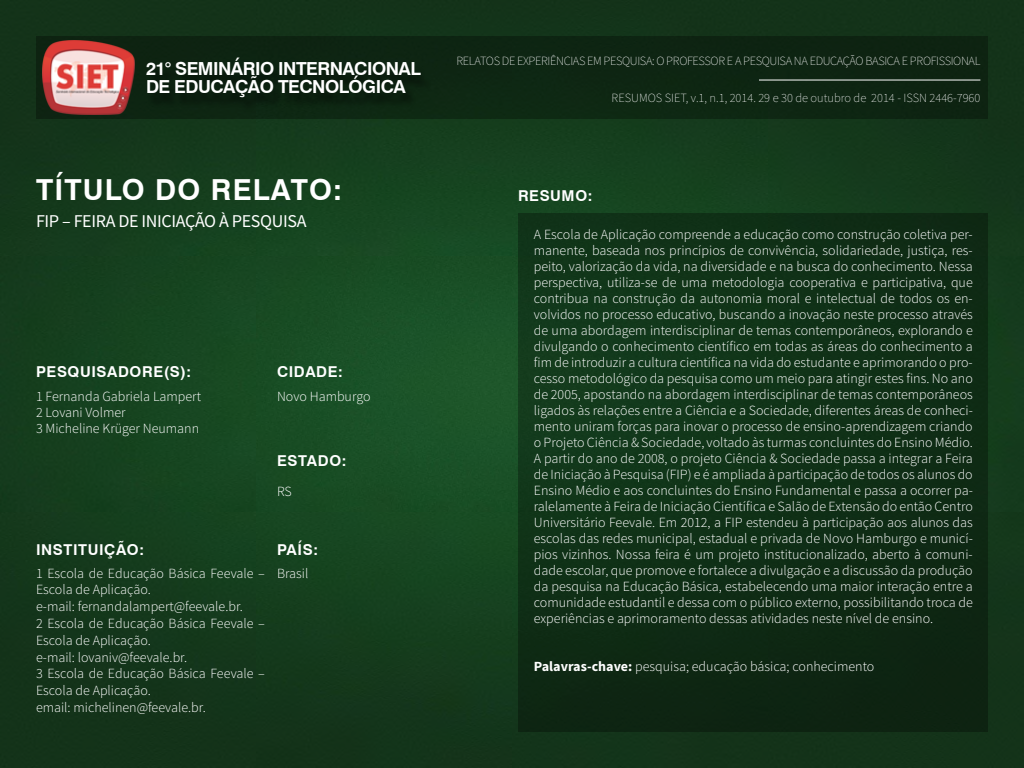
<style>
.page{position:relative;width:1024px;height:768px;background:#fff}
.page>*{position:absolute;margin:0;border:0;box-sizing:border-box;transform-origin:0 0}
.t1{font:700 29px "Swiss 721 BT";letter-spacing:.04em;color:#fff}
.t2{font:700 18px/18px "Swiss 721 BT";letter-spacing:-.03em;color:#fff}
.t3{font:18px "Source Sans Pro";letter-spacing:-.02em;color:#fff}
.t4{font:700 15px "Swiss 721 BT";letter-spacing:.04em;color:#fff}
.t5{font:300 14px/16px "Source Sans Pro";color:#fff}
.t6{font:200 12.5px "Source Sans Pro";letter-spacing:-.03em;color:#fff}
.t7{font:200 12.5px "Source Sans Pro";color:#fff}
.s1{font-weight:700}
</style>
<div class="page">
<img style="left:0;top:0;width:1024px;height:768px">
<div style="left:36px;top:36px;width:952px;height:82px;background:#0e2512"></div>
<hr style="left:759px;top:80px;width:221px;height:1px;background:#fff">
<div style="left:518px;top:213px;width:470px;height:519px;background:#0f2f16"></div>
<img style="left:42px;top:40px;width:93px;height:74px">
<div style="left:147px;top:62px;width:285px;height:50px;background:#0c200f"></div>
<p class="t2" style="left:146px;top:59px;width:276px">21° SEMINÁRIO INTERNACIONAL<br>DE EDUCAÇÃO TECNOLÓGICA</p>
<h1 class="t1" style="left:36px;top:170px;width:308px">TÍTULO DO RELATO:</h1>
<p class="t3" style="left:36px;top:210px;width:272px">FIP – FEIRA DE INICIAÇÃO À PESQUISA</p>
<p class="t4" style="left:36px;top:362px;width:157px">PESQUISADORE(S):</p>
<p class="t4" style="left:277px;top:362px;width:67px">CIDADE:</p>
<p class="t5" style="left:36px;top:388px;width:167px">1 Fernanda Gabriela Lampert<br>2 Lovani Volmer<br>3 Micheline Krüger Neumann</p>
<p class="t5" style="left:277px;top:388px;width:95px">Novo Hamburgo</p>
<p class="t4" style="left:277px;top:451px;width:71px">ESTADO:</p>
<p class="t5" style="left:277px;top:483px;width:16px">RS</p>
<p class="t4" style="left:36px;top:539px;width:109px">INSTITUIÇÃO:</p>
<p class="t5" style="left:36px;top:565px;width:230px;line-height:16.8px">1 Escola de Educação Básica Feevale –<br>Escola de Aplicação.<br>e-mail: fernandalampert@feevale.br.<br>2 Escola de Educação Básica Feevale –<br>Escola de Aplicação.<br>e-mail: lovaniv@feevale.br.<br>3 Escola de Educação Básica Feevale –<br>Escola de Aplicação.<br>email: michelinen@feevale.br.</p>
<p class="t4" style="left:277px;top:539px;width:42px">PAÍS:</p>
<p class="t5" style="left:277px;top:565px;width:33px">Brasil</p>
<p class="t6" style="left:456px;top:54px;width:525px">RELATOS DE EXPERIÊNCIAS EM PESQUISA: O PROFESSOR E A PESQUISA NA EDUCAÇÃO BASICA E PROFISSIONAL</p>
<p class="t7" style="left:612px;top:90px;width:370px">RESUMOS SIET, v.1, n.1, 2014. 29 e 30 de outubro de 2014 - ISSN 2446-7960</p>
<p class="t4" style="left:518px;top:185px;width:76px">RESUMO:</p>
<p class="t5" style="left:534px;top:226px;width:441px;text-align:justify">A Escola de Aplicação compreende a educação como construção coletiva per&shy;manente, baseada nos princípios de convivência, solidariedade, justiça, res&shy;peito, valorização da vida, na diversidade e na busca do conhecimento. Nessa perspectiva, utiliza-se de uma metodologia cooperativa e participativa, que contribua na construção da autonomia moral e intelectual de todos os en&shy;volvidos no processo educativo, buscando a inovação neste processo através de uma abordagem interdisciplinar de temas contemporâneos, explorando e divulgando o conhecimento científico em todas as áreas do conhecimento a fim de introduzir a cultura científica na vida do estudante e aprimorando o pro&shy;cesso metodológico da pesquisa como um meio para atingir estes fins. No ano de 2005, apostando na abordagem interdisciplinar de temas contemporâneos ligados às relações entre a Ciência e a Sociedade, diferentes áreas de conheci&shy;mento uniram forças para inovar o processo de ensino-aprendizagem criando o Projeto Ciência &amp; Sociedade, voltado às turmas concluintes do Ensino Médio.<br>A partir do ano de 2008, o projeto Ciência &amp; Sociedade passa a integrar a Feira de Iniciação à Pesquisa (FIP) e é ampliada à participação de todos os alunos do Ensino Médio e aos concluintes do Ensino Fundamental e passa a ocorrer pa&shy;ralelamente à Feira de Iniciação Científica e Salão de Extensão do então Centro Universitário Feevale. Em 2012, a FIP estendeu à participação aos alunos das escolas das redes municipal, estadual e privada de Novo Hamburgo e municí&shy;pios vizinhos. Nossa feira é um projeto institucionalizado, aberto à comuni&shy;dade escolar, que promove e fortalece a divulgação e a discussão da produção da pesquisa na Educação Básica, estabelecendo uma maior interação entre a comunidade estudantil e dessa com o público externo, possibilitando troca de experiências e aprimoramento dessas atividades neste nível de ensino.</p>
<p class="t5" style="left:534px;top:658px;width:342px"><span class="s1">Palavras-chave:</span> pesquisa; educação básica; conhecimento</p>
</div>
